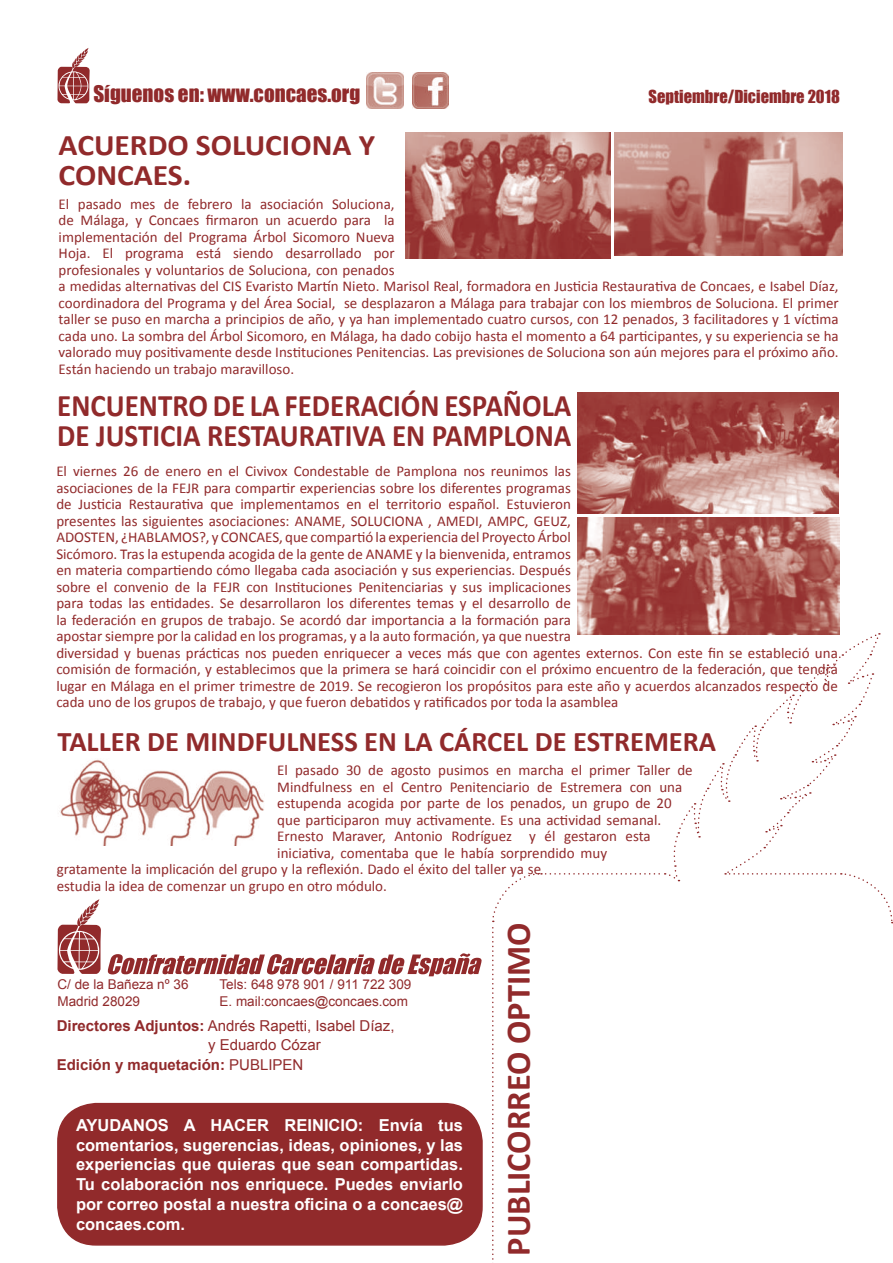
<style>
.page{position:relative;width:893px;height:1263px;background:#fff}
.page>*{position:absolute;margin:0;border:0;box-sizing:border-box;transform-origin:0 0}
.t1{font:700 34.5px "Calibri";color:#912a2b}
.t2{font:700 31.5px/30px "Calibri";color:#912a2b;scale:.92 1}
.t3{font:700 30px/30px "Calibri";color:#912a2b;scale:1.05 1}
.t4{font:700 28.5px "Calibri";color:#912a2b}
.t5{font:21px "Impact";color:#912a2b}
.t6{font:700 16.5px/19.8px "Arial";color:#fff;text-align:justify}
.t7{font:16.5px "Impact";color:#912a2b}
.t8{font:15px/16.5px "Calibri";color:#912a2b}
.t9{font:15px "Arial";color:#912a2b}
.t10{font:700 15px "Arial";color:#912a2b}
.t11{font:13.5px "Arial";color:#912a2b}
.s1{font-weight:700}
.s2{font-weight:400}
</style>
<div class="page">
<svg style="left:492px;top:633px;width:401px;height:630px"></svg>
<svg style="left:57px;top:48px;width:33px;height:55px"></svg>
<svg style="left:108px;top:953px;width:374px;height:23px"></svg>
<svg style="left:57px;top:899px;width:44px;height:75px"></svg>
<img style="left:412px;top:72px;width:37px;height:36px">
<img style="left:367px;top:72px;width:36px;height:36px">
<div style="left:58px;top:1103px;width:424px;height:142px;background:#912a2b;border-radius:38px"></div>
<div style="left:57px;top:1103px;width:426px;height:142px;border:2px solid #912a2b;border-radius:38px"></div>
<img style="left:59px;top:759px;width:205px;height:86px">
<img style="left:405px;top:133px;width:205px;height:126px">
<img style="left:615px;top:133px;width:227px;height:123px">
<img style="left:578px;top:393px;width:261px;height:121px">
<img style="left:577px;top:518px;width:262px;height:117px">
<h3 class="t5" style="left:93px;top:78px;width:268px">Síguenos en: www.concaes.org</h3>
<p class="t7" style="left:649px;top:84px;width:193px">Septiembre/Diciembre 2018</p>
<h3 class="t3" style="left:59px;top:130px;width:303px">ACUERDO SOLUCIONA Y<br>CONCAES.</h3>
<p class="t8" style="left:59px;top:195px;width:782px">El pasado mes de febrero la asociación Soluciona,<br>de Málaga, y Concaes firmaron un acuerdo para la<br>implementación del Programa Árbol Sicomoro Nueva<br>Hoja. El programa está siendo desarrollado por<br>profesionales y voluntarios de Soluciona, con penados<br>a medidas alternativas del CIS Evaristo Martín Nieto. Marisol Real, formadora en Justicia Restaurativa de Concaes, e Isabel Díaz, coordinadora del Programa y del Área Social, se desplazaron a Málaga para trabajar con los miembros de Soluciona. El primer taller se puso en marcha a principios de año, y ya han implementado cuatro cursos, con 12 penados, 3 facilitadores y 1 víctima cada uno. La sombra del Árbol Sicomoro, en Málaga, ha dado cobijo hasta el momento a 64 participantes, y su experiencia se ha valorado muy positivamente desde Instituciones Penitencias. Las previsiones de Soluciona son aún mejores para el próximo año.<br>Están haciendo un trabajo maravilloso.</p>
<h2 class="t2" style="left:57px;top:391px;width:560px">ENCUENTRO DE LA FEDERACIÓN ESPAÑOLA<br>DE JUSTICIA RESTAURATIVA EN PAMPLONA</h2>
<p class="t8" style="left:56px;top:463px;width:783px">El viernes 26 de enero en el Civivox Condestable de Pamplona nos reunimos las<br>asociaciones de la FEJR para compartir experiencias sobre los diferentes programas<br>de Justicia Restaurativa que implementamos en el territorio español. Estuvieron<br>presentes las siguientes asociaciones: ANAME, SOLUCIONA , AMEDI, AMPC, GEUZ,<br>ADOSTEN, ¿HABLAMOS?, y CONCAES, que compartió la experiencia del Proyecto Árbol<br>Sicómoro. Tras la estupenda acogida de la gente de ANAME y la bienvenida, entramos<br>en materia compartiendo cómo llegaba cada asociación y sus experiencias. Después<br>sobre el convenio de la FEJR con Instituciones Penitenciarias y sus implicaciones<br>para todas las entidades. Se desarrollaron los diferentes temas y el desarrollo de<br>la federación en grupos de trabajo. Se acordó dar importancia a la formación para<br>apostar siempre por la calidad en los programas, y a la auto formación, ya que nuestra<br>diversidad y buenas prácticas nos pueden enriquecer a veces más que con agentes externos. Con este fin se estableció una comisión de formación, y establecimos que la primera se hará coincidir con el próximo encuentro de la federación, que tendrá lugar en Málaga en el primer trimestre de 2019. Se recogieron los propósitos para este año y acuerdos alcanzados respecto de cada uno de los grupos de trabajo, y que fueron debatidos y ratificados por toda la asamblea</p>
<h3 class="t4" style="left:58px;top:723px;width:660px">TALLER DE MINDFULNESS EN LA CÁRCEL DE ESTREMERA</h3>
<p class="t8" style="left:277px;top:762px;width:417px">El pasado 30 de agosto pusimos en marcha el primer Taller de</p>
<p class="t8" style="left:277px;top:779px;width:406px">Mindfulness en el Centro Penitenciario de Estremera con una</p>
<p class="t8" style="left:277px;top:795px;width:396px">estupenda acogida por parte de los penados, un grupo de 20</p>
<p class="t8" style="left:277px;top:812px;width:385px">que participaron muy activamente. Es una actividad semanal.</p>
<p class="t8" style="left:277px;top:828px;width:375px">Ernesto Maraver, Antonio Rodríguez y él gestaron esta</p>
<p class="t8" style="left:277px;top:845px;width:332px">iniciativa, comentaba que le había sorprendido muy</p>
<p class="t8" style="left:57px;top:861px;width:486px">gratamente la implicación del grupo y la reflexión. Dado el éxito del taller ya se</p>
<p class="t8" style="left:57px;top:878px;width:332px">estudia la idea de comenzar un grupo en otro módulo.</p>
<p class="t11" style="left:58px;top:976px;width:133px">C/ de la Bañeza nº 36</p>
<p class="t11" style="left:220px;top:976px;width:193px">Tels: 648 978 901 / 911 722 309</p>
<p class="t11" style="left:58px;top:992px;width:84px">Madrid 28029</p>
<p class="t11" style="left:220px;top:992px;width:190px">E. mail:concaes@concaes.com</p>
<p class="t9" style="left:57px;top:1015px;width:339px"><span class="s1">Directores Adjuntos:</span> Andrés Rapetti, Isabel Díaz,</p>
<p class="t9" style="left:208px;top:1035px;width:114px">y Eduardo Cózar</p>
<p class="t10" style="left:57px;top:1054px;width:248px">Edición y maquetación: <span class="s2">PUBLIPEN</span></p>
<p class="t6" style="left:76px;top:1115px;width:389px">AYUDANOS A HACER REINICIO: Envía tus comentarios, sugerencias, ideas, opiniones, y las experiencias que quieras que sean compartidas.<br>Tu colaboración nos enriquece. Puedes enviarlo por correo postal a nuestra oficina o a concaes@ concaes.com.</p>
<h1 class="t1" style="left:496px;top:1255px;width:334px;rotate:-90deg">PUBLICORREO OPTIMO</h1>
</div>
